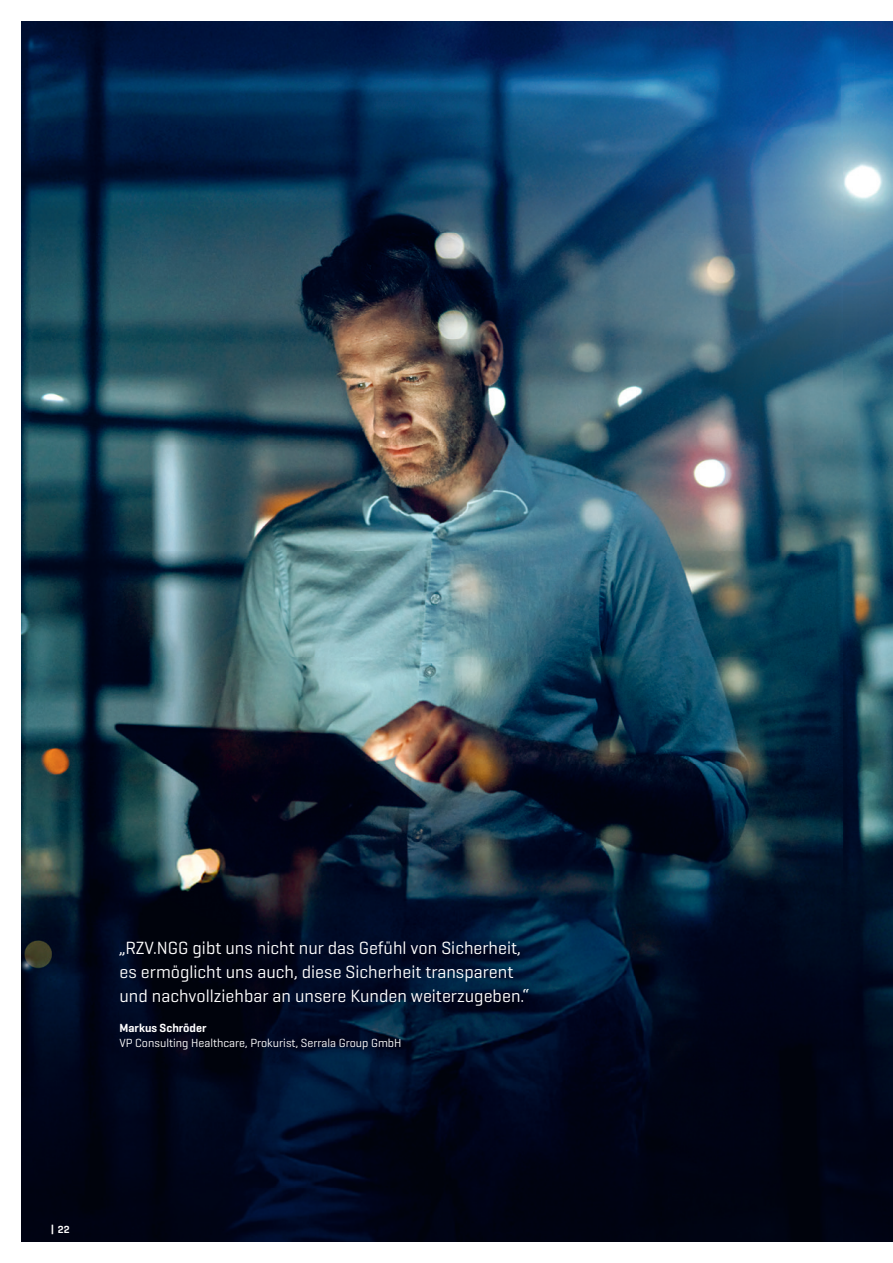
<style>
.page{position:relative;width:893px;height:1263px;background:#fff}
.page>*{position:absolute;margin:0;border:0;box-sizing:border-box;transform-origin:0 0}
.t1{font:18px/24px "Geogrotesque";color:#fff}
.t2{font:12px "Geogrotesque";color:#fff}
.t3{font:600 12px "Geogrotesque";color:#fff}
.t4{font:600 10.5px "Geogrotesque";color:#fff}
</style>
<div class="page">
<img style="left:21px;top:21px;width:872px;height:1221px">
<p class="t1" style="left:119px;top:936px;width:411px">„RZV.NGG gibt uns nicht nur das Gefühl von Sicherheit, es ermöglicht uns auch, diese Sicherheit transparent und nachvollziehbar an unsere Kunden weiterzugeben.“</p>
<p class="t3" style="left:119px;top:1021px;width:89px">Markus Schröder</p>
<p class="t2" style="left:119px;top:1036px;width:284px">VP Consulting Healthcare, Prokurist, Serrala Group GmbH</p>
<p class="t4" style="left:51px;top:1222px;width:20px">| 22</p>
</div>
